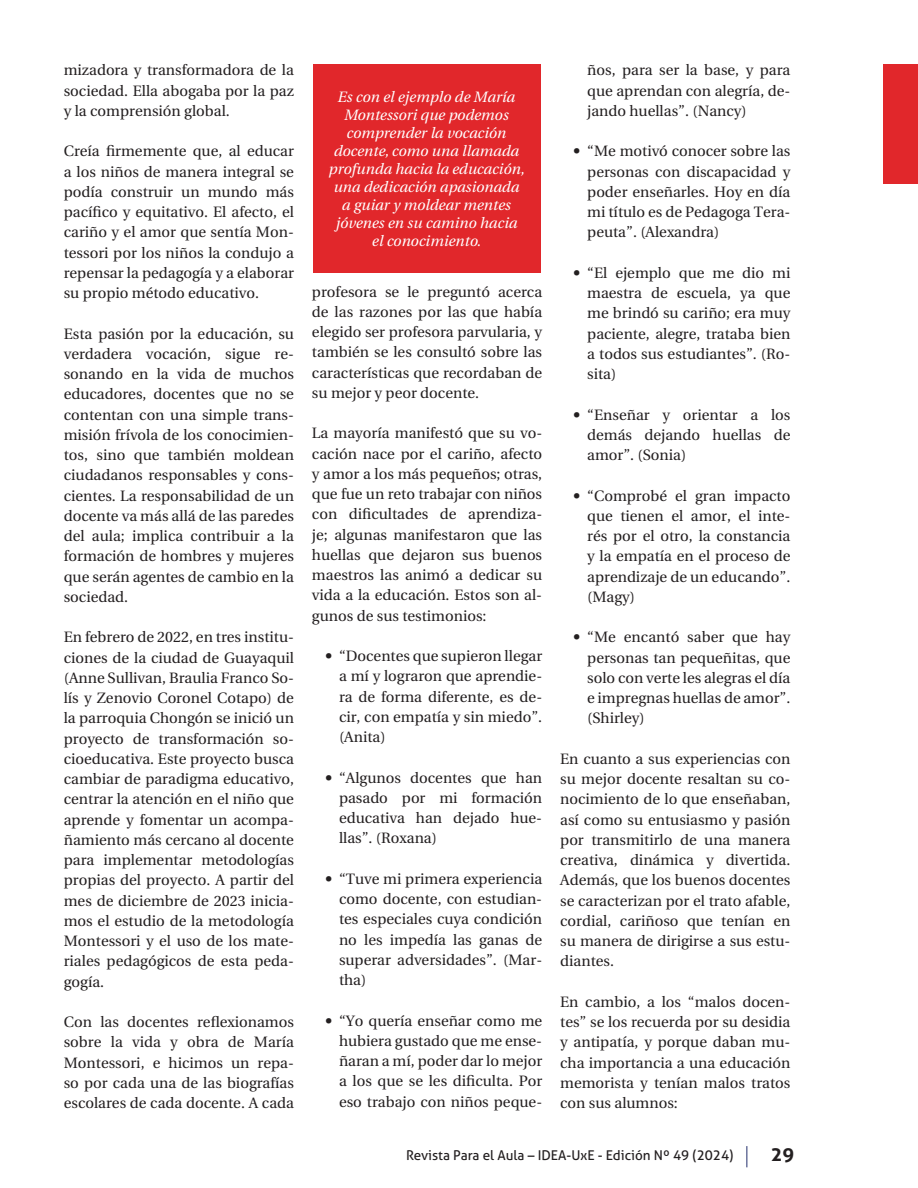
<style>
.page{position:relative;width:918px;height:1188px;background:#fff}
.page>*{position:absolute;margin:0;border:0;box-sizing:border-box;transform-origin:0 0}
.t1{font:700 19.5px "Aller";color:#231f20}
.t2{font:15px/20.2px "Linguistics Pro";color:#231f20;text-align:justify}
.t3{font:italic 15px/18px "Linguistics Pro";color:#fff;text-align:center}
.t4{font:13.5px "Aller";color:#231f20}
.s1{font-family:"Cambria";font-size:18px}
</style>
<div class="page">
<svg style="left:747px;top:1146px;width:1px;height:21px"></svg>
<div style="left:884px;top:64px;width:34px;height:119px;background:#e1272b"></div>
<div style="left:313px;top:64px;width:227px;height:209px;background:#e1272b"></div>
<p class="t2" style="left:64px;top:60px;width:232px">mizadora y transformadora de la sociedad. Ella abogaba por la paz y la comprensión global.</p>
<p class="t2" style="left:64px;top:141px;width:232px">Creía firmemente que, al educar a los niños de manera integral se podía construir un mundo más pacífico y equitativo. El afecto, el cariño y el amor que sentía Mon&shy;tessori por los niños la condujo a repensar la pedagogía y a elaborar su propio método educativo.</p>
<p class="t2" style="left:64px;top:323px;width:232px">Esta pasión por la educación, su verdadera vocación, sigue re&shy;sonando en la vida de muchos educadores, docentes que no se contentan con una simple trans&shy;misión frívola de los conocimien&shy;tos, sino que también moldean ciudadanos responsables y cons&shy;cientes. La responsabilidad de un docente va más allá de las paredes del aula; implica contribuir a la formación de hombres y mujeres que serán agentes de cambio en la sociedad.</p>
<p class="t2" style="left:64px;top:627px;width:232px">En febrero de 2022, en tres institu&shy;ciones de la ciudad de Guayaquil (Anne Sullivan, Braulia Franco So&shy;lís y Zenovio Coronel Cotapo) de la parroquia Chongón se inició un proyecto de transformación so&shy;cioeducativa. Este proyecto busca cambiar de paradigma educativo, centrar la atención en el niño que aprende y fomentar un acompa&shy;ñamiento más cercano al docente para implementar metodologías propias del proyecto. A partir del mes de diciembre de 2023 inicia&shy;mos el estudio de la metodología Montessori y el uso de los mate&shy;riales pedagógicos de esta peda&shy;gogía.</p>
<p class="t2" style="left:64px;top:1012px;width:232px">Con las docentes reflexionamos sobre la vida y obra de María Montessori, e hicimos un repa&shy;so por cada una de las biografías escolares de cada docente. A cada</p>
<p class="t3" style="left:328px;top:87px;width:198px">Es con el ejemplo de María<br>Montessori que podemos comprender la vocación docente, como una llamada profunda hacia la educación, una dedicación apasionada a guiar y moldear mentes jóvenes en su camino hacia el conocimiento.</p>
<p class="t2" style="left:312px;top:281px;width:232px">profesora se le preguntó acerca de las razones por las que había elegido ser profesora parvularia, y también se les consultó sobre las características que recordaban de su mejor y peor docente.</p>
<p class="t2" style="left:312px;top:423px;width:232px">La mayoría manifestó que su vo&shy;cación nace por el cariño, afecto y amor a los más pequeños; otras, que fue un reto trabajar con niños con dificultades de aprendiza&shy;je; algunas manifestaron que las huellas que dejaron sus buenos maestros las animó a dedicar su vida a la educación. Estos son al&shy;gunos de sus testimonios:</p>
<p class="t2" style="left:339px;top:646px;width:205px;text-indent:-14px"><span class="s1">•</span> “Docentes que supieron llegar a mí y lograron que aprendie&shy;ra de forma diferente, es de&shy;cir, con empatía y sin miedo”. (Anita)</p>
<p class="t2" style="left:339px;top:767px;width:205px;text-indent:-14px"><span class="s1">•</span> “Algunos docentes que han pasado por mi formación educativa han dejado hue&shy;llas”. (Roxana)</p>
<p class="t2" style="left:339px;top:869px;width:205px;text-indent:-14px"><span class="s1">•</span> “Tuve mi primera experiencia como docente, con estudian&shy;tes especiales cuya condición no les impedía las ganas de superar adversidades”. (Mar&shy;tha)</p>
<p class="t2" style="left:339px;top:1010px;width:205px;text-indent:-14px"><span class="s1">•</span> “Yo quería enseñar como me hubiera gustado que me ense&shy;ñaran a mí, poder dar lo mejor a los que se les dificulta. Por eso trabajo con niños peque-</p>
<p class="t2" style="left:587px;top:60px;width:205px">ños, para ser la base, y para que aprendan con alegría, de&shy;jando huellas”. (Nancy)</p>
<p class="t2" style="left:587px;top:141px;width:205px;text-indent:-14px"><span class="s1">•</span> “Me motivó conocer sobre las personas con discapacidad y poder enseñarles. Hoy en día mi título es de Pedagoga Tera&shy;peuta”. (Alexandra)</p>
<p class="t2" style="left:587px;top:263px;width:205px;text-indent:-14px"><span class="s1">•</span> “El ejemplo que me dio mi maestra de escuela, ya que me brindó su cariño; era muy paciente, alegre, trataba bien a todos sus estudiantes”. (Ro&shy;sita)</p>
<p class="t2" style="left:587px;top:404px;width:205px;text-indent:-14px"><span class="s1">•</span> “Enseñar y orientar a los demás dejando huellas de amor”. (Sonia)</p>
<p class="t2" style="left:587px;top:485px;width:205px;text-indent:-14px"><span class="s1">•</span> “Comprobé el gran impacto que tienen el amor, el inte&shy;rés por el otro, la constancia y la empatía en el proceso de aprendizaje de un educando”. (Magy)</p>
<p class="t2" style="left:587px;top:627px;width:205px;text-indent:-14px"><span class="s1">•</span> “Me encantó saber que hay personas tan pequeñitas, que solo con verte les alegras el día e impregnas huellas de amor”. (Shirley)</p>
<p class="t2" style="left:560px;top:749px;width:232px">En cuanto a sus experiencias con su mejor docente resaltan su co&shy;nocimiento de lo que enseñaban, así como su entusiasmo y pasión por transmitirlo de una manera creativa, dinámica y divertida.<br>Además, que los buenos docentes se caracterizan por el trato afable, cordial, cariñoso que tenían en su manera de dirigirse a sus estu&shy;diantes.</p>
<p class="t2" style="left:560px;top:992px;width:232px">En cambio, a los “malos docen&shy;tes” se los recuerda por su desidia y antipatía, y porque daban mu&shy;cha importancia a una educación memorista y tenían malos tratos con sus alumnos:</p>
<p class="t4" style="left:406px;top:1147px;width:329px">Revista Para el Aula – IDEA-UxE - Edición Nº 49 (2024)</p>
<h1 class="t1" style="left:771px;top:1143px;width:25px">29</h1>
</div>
